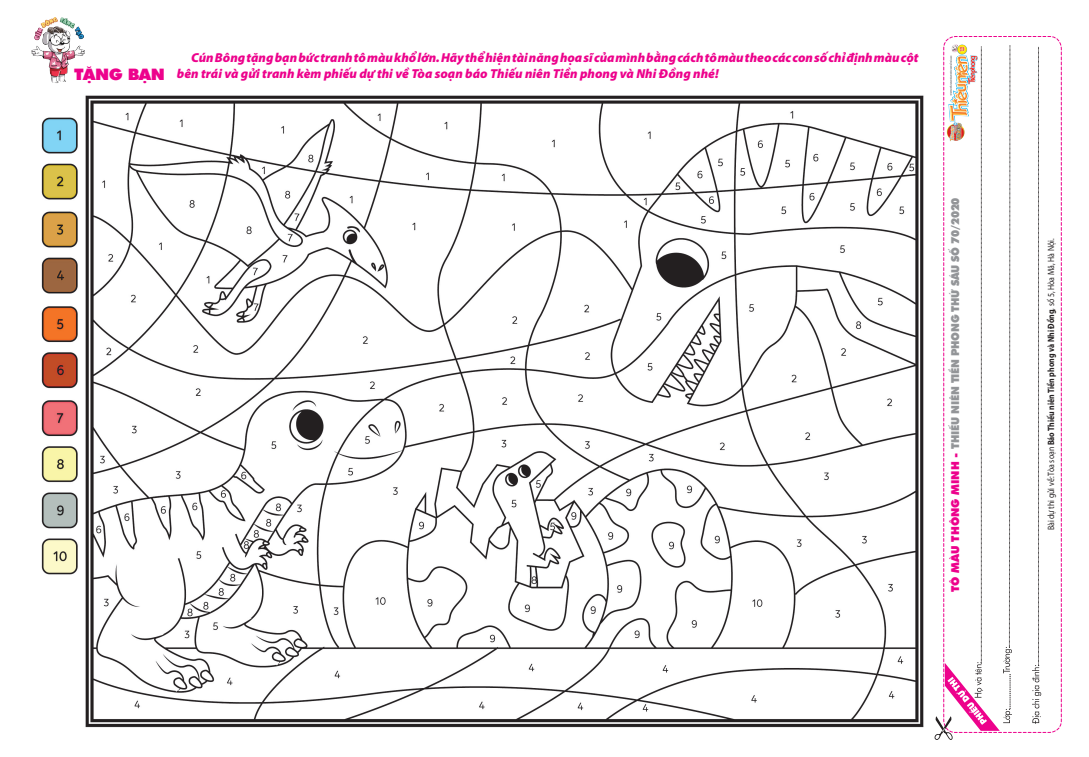
<style>
.page{position:relative;width:1089px;height:757px;background:#fff}
.page>*{position:absolute;margin:0;border:0;box-sizing:border-box;transform-origin:0 0}
.t1{font:15.9px "UTM Futura Extra";letter-spacing:-.025em;color:#ed028c;scale:1.05 1}
.t2{font:italic 900 13px "Myriad Pro";color:#ed028c}
.t3{font:11px "UTM Futura Extra";letter-spacing:-.025em;color:#939598;scale:.95 1}
.t4{font:9.2px "Myriad Pro";color:#231f20;scale:.85 1}
.s1{color:#ed028c}
.s2{font-weight:700}
</style>
<div class="page">
<img style="left:41px;top:95px;width:883px;height:633px">
<img style="left:38px;top:17px;width:37px;height:34px">
<svg style="left:934px;top:36px;width:128px;height:704px"></svg>
<img style="left:951px;top:45px;width:16px;height:10px">
<p class="t2" style="left:191px;top:49px;width:729px">Cún Bông tặng bạn bức tranh tô màu khổ lớn. Hãy thể hiện tài năng họa sĩ của mình bằng cách tô màu theo các con số chỉ định màu cột</p>
<p class="t1" style="left:74px;top:63px;width:88px">TẶNG BẠN</p>
<p class="t2" style="left:177px;top:65px;width:543px">bên trái và gửi tranh kèm phiếu dự thi về Tòa soạn báo Thiếu niên Tiền phong và Nhi Đồng nhé!</p>
<p class="t3" style="left:947px;top:592px;width:417px;rotate:-90deg"><span class="s1">TÔ MÀU THÔNG MINH -</span> THIẾU NIÊN TIỀN PHONG THỨ SÁU SỐ 70/2020</p>
<p class="t4" style="left:1045px;top:530px;width:345px;rotate:-90deg">Bài dự thi gửi về: Tòa soạn <span class="s2">Báo Thiếu niên Tiền phong và Nhi Đồng</span>, số 5, Hòa Mã, Hà Nội.</p>
</div>
